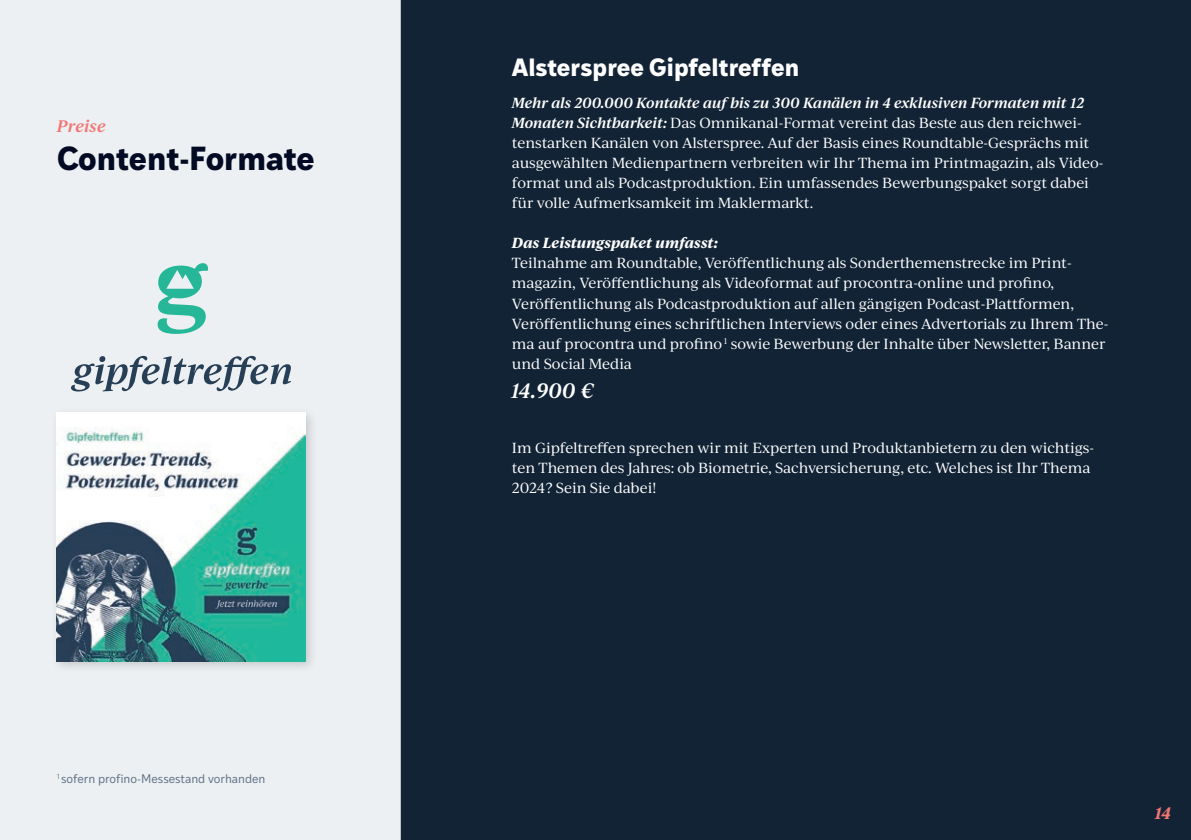
<style>
.page{position:relative;width:1191px;height:840px;background:#fff}
.page>*{position:absolute;margin:0;border:0;box-sizing:border-box;transform-origin:0 0}
.t1{font:700 32px "Ivy Style Sans";letter-spacing:-.01em;color:#030b24}
.t2{font:700 24px "Ivy Style Sans";color:#fff}
.t3{font:italic 600 20px "Ivy Journal";color:#fff}
.t4{font:italic 600 16px "Ivy Journal";letter-spacing:.01em;color:#f27574}
.t5{font:italic 700 16px "Ivy Journal";color:#f27574}
.t6{font:14px/20px "Ivy Journal";letter-spacing:-.01em;color:#fff}
.t7{font:italic 700 14px "Ivy Journal";letter-spacing:-.01em;color:#fff}
.t8{font:12px "Ivy Style Sans";color:#607287}
.s1{font-weight:600;font-style:italic}
</style>
<div class="page">
<div style="left:0;top:0;width:1191px;height:839px;background:#edf0f2"></div>
<div style="left:401px;top:0;width:790px;height:839px;background:#112335"></div>
<div style="left:51px;top:406px;width:267px;height:267px;background:#000001;opacity:.17"></div>
<img style="left:57px;top:412px;width:248px;height:248px">
<svg style="left:158px;top:263px;width:50px;height:71px"></svg>
<svg style="left:71px;top:356px;width:220px;height:35px"></svg>
<p class="t4" style="left:57px;top:114px;width:51px">Preise</p>
<h1 class="t1" style="left:57px;top:132px;width:259px">Content-Formate</h1>
<p class="t8" style="left:57px;top:769px;width:210px"><sup>1</sup> sofern profino-Messestand vorhanden</p>
<h2 class="t2" style="left:512px;top:48px;width:289px">Alsterspree Gipfeltreffen</h2>
<p class="t6" style="left:512px;top:92px;width:593px"><span class="s1">Mehr als 200.000 Kontakte auf bis zu 300 Kanälen in 4 exklusiven Formaten mit 12<br>Monaten Sichtbarkeit:</span> Das Omnikanal-Format vereint das Beste aus den reichwei&shy;tenstarken Kanälen von Alsterspree. Auf der Basis eines Roundtable-Gesprächs mit ausgewählten Medienpartnern verbreiten wir Ihr Thema im Printmagazin, als Video&shy;format und als Podcastproduktion. Ein umfassendes Bewerbungspaket sorgt dabei für volle Aufmerksamkeit im Maklermarkt.</p>
<p class="t7" style="left:512px;top:232px;width:208px">Das Leistungspaket umfasst:</p>
<p class="t6" style="left:512px;top:252px;width:598px">Teilnahme am Roundtable, Veröffentlichung als Sonderthemenstrecke im Print&shy;magazin, Veröffentlichung als Videoformat auf procontra-online und profino, Veröffentlichung als Podcastproduktion auf allen gängigen Podcast-Plattformen, Veröffentlichung eines schriftlichen Interviews oder eines Advertorials zu Ihrem The&shy;ma auf procontra und profino <sup>1</sup> sowie Bewerbung der Inhalte über Newsletter, Banner und Social Media</p>
<h3 class="t3" style="left:511px;top:376px;width:85px">14.900 €</h3>
<p class="t6" style="left:512px;top:437px;width:583px">Im Gipfeltreffen sprechen wir mit Experten und Produktanbietern zu den wichtigs&shy;ten Themen des Jahres: ob Biometrie, Sachversicherung, etc. Welches ist Ihr Thema<br>2024? Sein Sie dabei!</p>
<p class="t5" style="left:1154px;top:800px;width:18px">14</p>
</div>
